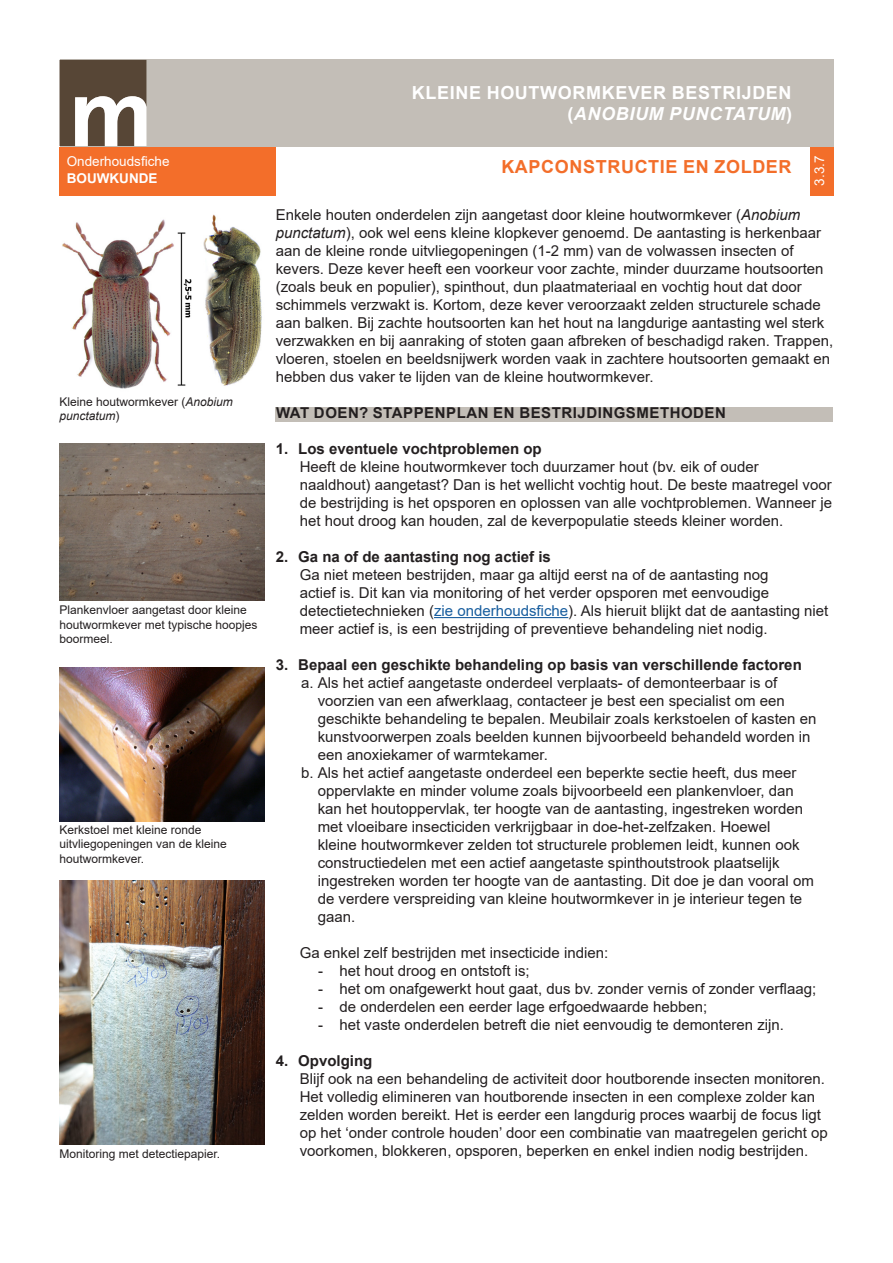
<style>
.page{position:relative;width:893px;height:1263px;background:#fff}
.page>*{position:absolute;margin:0;border:0;box-sizing:border-box;transform-origin:0 0}
.Titel_OF{font:700 18px "Arial";letter-spacing:.035em;color:#fff}
.Thema_titel_groen{font:700 18px "Arial";letter-spacing:.035em;color:#f36e2a}
.Titel_OF-2{font:italic 700 18px "Arial";letter-spacing:.035em;color:#fff}
.Corpus_tekst{font:15px/18px "Arial";color:#231f20}
.Corpus_tekst_inspringend{font:15px/18px "Arial";color:#231f20}
.Tussentitel_grijze_blokjes{font:700 15px "Arial";color:#231f20}
.Tussentitel_grijze_blokjes-2{font:700 15px "Arial";letter-spacing:.035em;color:#231f20}
.Tekst_groen_blokje{font:13.5px "Arial";color:#fff}
.Tekst_groen_blokje-2{font:700 13.5px "Arial";color:#fff}
.Bijschrift{font:12px/14.4px "Arial";color:#231f20}
.s1{font-style:italic}
.s2{font-style:normal}
.s3{color:#175d9e}
</style>
<div class="page">
<div style="left:60px;top:60px;width:773px;height:87px;background:#c3beb7"></div>
<svg style="left:60px;top:60px;width:87px;height:86px;background:#887c71"></svg>
<div style="left:60px;top:147px;width:216px;height:49px;background:#f36e2a"></div>
<div style="left:810px;top:147px;width:23px;height:49px;background:#f36e2a"></div>
<div style="left:276px;top:407px;width:557px;height:14px;background:#c3beb7"></div>
<hr style="left:434px;top:617px;width:134px;height:1px;background:#175d9e">
<img style="left:60px;top:444px;width:205px;height:157px">
<img style="left:62px;top:214px;width:200px;height:175px">
<img style="left:60px;top:668px;width:205px;height:154px">
<img style="left:60px;top:880px;width:205px;height:265px">
<p class="Tekst_groen_blokje" style="left:67px;top:152px;width:104px">Onderhoudsfiche</p>
<p class="Tekst_groen_blokje-2" style="left:67px;top:168px;width:92px">BOUWKUNDE</p>
<p class="Bijschrift" style="left:60px;top:394px;width:175px">Kleine houtwormkever (<span class="s1">Anobium punctatum</span>)</p>
<p class="Bijschrift" style="left:60px;top:603px;width:200px">Plankenvloer aangetast door kleine houtwormkever met typische hoopjes boormeel.</p>
<p class="Bijschrift" style="left:60px;top:822px;width:169px">Kerkstoel met kleine ronde uitvliegopeningen van de kleine houtwormkever.</p>
<p class="Bijschrift" style="left:60px;top:1147px;width:162px">Monitoring met detectiepapier.</p>
<p class="Titel_OF" style="left:412px;top:80px;width:381px">KLEINE HOUTWORMKEVER BESTRIJDEN</p>
<p class="Titel_OF-2" style="left:568px;top:102px;width:226px"><span class="s2">(</span>ANOBIUM PUNCTATUM<span class="s2">)</span></p>
<p class="Tekst_groen_blokje" style="left:810px;top:186px;width:32px;rotate:-90deg">3.3.7</p>
<p class="Corpus_tekst" style="left:276px;top:206px;width:559px">Enkele houten onderdelen zijn aangetast door kleine houtwormkever (<span class="s1">Anobium punctatum</span>), ook wel eens kleine klopkever genoemd. De aantasting is herkenbaar aan de kleine ronde uitvliegopeningen (1-2 mm) van de volwassen insecten of kevers. Deze kever heeft een voorkeur voor zachte, minder duurzame houtsoorten (zoals beuk en populier), spinthout, dun plaatmateriaal en vochtig hout dat door schimmels verzwakt is. Kortom, deze kever veroorzaakt zelden structurele schade aan balken. Bij zachte houtsoorten kan het hout na langdurige aantasting wel sterk verzwakken en bij aanraking of stoten gaan afbreken of beschadigd raken. Trappen, vloeren, stoelen en beeldsnijwerk worden vaak in zachtere houtsoorten gemaakt en hebben dus vaker te lijden van de kleine houtwormkever.</p>
<p class="Tussentitel_grijze_blokjes-2" style="left:276px;top:402px;width:451px">WAT DOEN? STAPPENPLAN EN BESTRIJDINGSMETHODEN</p>
<p class="Tussentitel_grijze_blokjes" style="left:276px;top:438px;width:267px">1. Los eventuele vochtproblemen op</p>
<p class="Corpus_tekst_inspringend" style="left:300px;top:458px;width:534px">Heeft de kleine houtwormkever toch duurzamer hout (bv. eik of ouder naaldhout) aangetast? Dan is het wellicht vochtig hout. De beste maatregel voor de bestrijding is het opsporen en oplossen van alle vochtproblemen. Wanneer je het hout droog kan houden, zal de keverpopulatie steeds kleiner worden.</p>
<p class="Tussentitel_grijze_blokjes" style="left:276px;top:546px;width:277px">2. Ga na of de aantasting nog actief is</p>
<p class="Corpus_tekst_inspringend" style="left:300px;top:566px;width:530px">Ga niet meteen bestrijden, maar ga altijd eerst na of de aantasting nog<br>actief is. Dit kan via monitoring of het verder opsporen met eenvoudige detectietechnieken (<span class="s3">zie onderhoudsfiche</span>). Als hieruit blijkt dat de aantasting niet meer actief is, is een bestrijding of preventieve behandeling niet nodig.</p>
<p class="Tussentitel_grijze_blokjes" style="left:276px;top:654px;width:528px">3. Bepaal een geschikte behandeling op basis van verschillende factoren</p>
<p class="Corpus_tekst" style="left:318px;top:674px;width:500px;text-indent:-16px">a. Als het actief aangetaste onderdeel verplaats- of demonteerbaar is of voorzien van een afwerklaag, contacteer je best een specialist om een geschikte behandeling te bepalen. Meubilair zoals kerkstoelen of kasten en kunstvoorwerpen zoals beelden kunnen bijvoorbeeld behandeld worden in een anoxiekamer of warmtekamer.</p>
<p class="Corpus_tekst" style="left:318px;top:764px;width:498px;text-indent:-16px">b. Als het actief aangetaste onderdeel een beperkte sectie heeft, dus meer oppervlakte en minder volume zoals bijvoorbeeld een plankenvloer, dan kan het houtoppervlak, ter hoogte van de aantasting, ingestreken worden met vloeibare insecticiden verkrijgbaar in doe-het-zelfzaken. Hoewel<br>kleine houtwormkever zelden tot structurele problemen leidt, kunnen ook constructiedelen met een actief aangetaste spinthoutstrook plaatselijk ingestreken worden ter hoogte van de aantasting. Dit doe je dan vooral om de verdere verspreiding van kleine houtwormkever in je interieur tegen te gaan.</p>
<p class="Corpus_tekst_inspringend" style="left:300px;top:944px;width:310px">Ga enkel zelf bestrijden met insecticide indien:</p>
<p class="Corpus_tekst" style="left:318px;top:962px;width:213px">- het hout droog en ontstoft is;</p>
<p class="Corpus_tekst" style="left:318px;top:980px;width:499px">- het om onafgewerkt hout gaat, dus bv. zonder vernis of zonder verflaag;</p>
<p class="Corpus_tekst" style="left:318px;top:998px;width:390px">- de onderdelen een eerder lage erfgoedwaarde hebben;</p>
<p class="Corpus_tekst" style="left:318px;top:1016px;width:467px">- het vaste onderdelen betreft die niet eenvoudig te demonteren zijn.</p>
<p class="Tussentitel_grijze_blokjes" style="left:276px;top:1050px;width:98px">4. Opvolging</p>
<p class="Corpus_tekst_inspringend" style="left:300px;top:1070px;width:530px">Blijf ook na een behandeling de activiteit door houtborende insecten monitoren.<br>Het volledig elimineren van houtborende insecten in een complexe zolder kan zelden worden bereikt. Het is eerder een langdurig proces waarbij de focus ligt op het ‘onder controle houden’ door een combinatie van maatregelen gericht op voorkomen, blokkeren, opsporen, beperken en enkel indien nodig bestrijden.</p>
<p class="Thema_titel_groen" style="left:501px;top:154px;width:292px">KAPCONSTRUCTIE EN ZOLDER</p>
</div>
